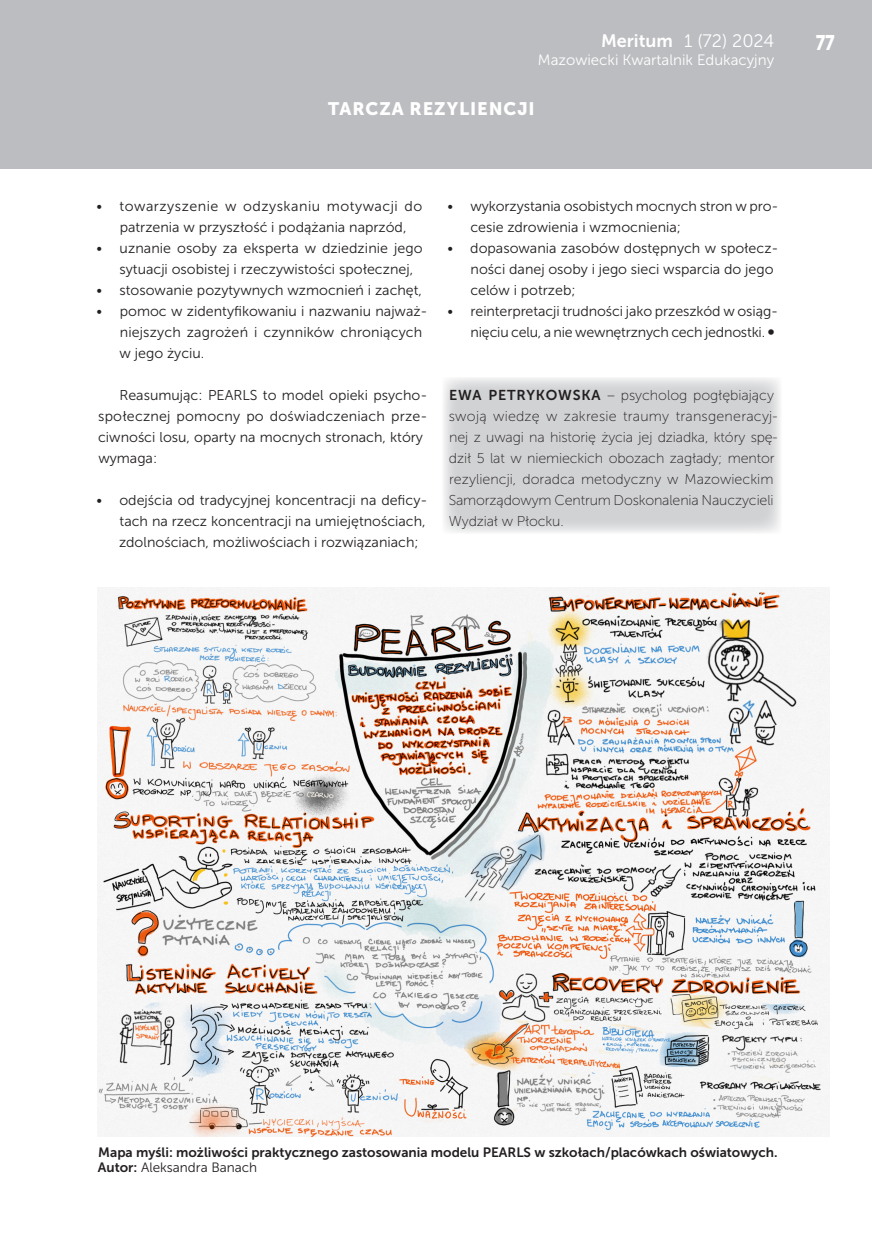
<style>
.page{position:relative;width:872px;height:1234px;background:#fff}
.page>*{position:absolute;margin:0;border:0;box-sizing:border-box;transform-origin:0 0}
.t1{font:21px "Museo Sans 900";color:#fff;scale:.8 1}
.t2{font:18px "Museo Sans 900";letter-spacing:.05em;color:#fff}
.t3{font:18px "Museo Sans 300";color:#fff}
.t4{font:15px "Museo Sans 300";color:#fff}
.t5{font:14.25px/21px "Museo Sans 300";color:#231f20}
.t6{font:14.25px/21px "Museo Sans 100";letter-spacing:-.01em;color:#231f20}
.t7{font:13.5px "Museo Sans 700";color:#231f20}
.t8{font:13.5px "Museo Sans 300";color:#231f20}
.s1{font-family:"Museo Sans 700"}
</style>
<div class="page">
<div style="left:0;top:0;width:872px;height:169px;background:#bcbdc0"></div>
<div style="left:442px;top:377px;width:340px;height:156px;background:#d1d2d4"></div>
<img style="left:98px;top:588px;width:731px;height:548px">
<p class="t3" style="left:601px;top:31px;width:175px"><span class="s1">Meritum</span> 1 (72) 2024</p>
<p class="t4" style="left:538px;top:52px;width:238px">Mazowiecki Kwartalnik Edukacyjny</p>
<p class="t2" style="left:328px;top:99px;width:208px">TARCZA REZYLIENCJI</p>
<p class="t5" style="left:97px;top:195px;width:327px;text-align:center">• towarzyszenie w odzyskaniu motywacji do patrzenia w przyszłość i podążania naprzód,</p>
<p class="t5" style="left:119px;top:237px;width:304px;text-indent:-23px">• uznanie osoby za eksperta w dziedzinie jego sytuacji osobistej i rzeczywistości społecznej,</p>
<p class="t5" style="left:97px;top:279px;width:327px">• stosowanie pozytywnych wzmocnień i zachęt,</p>
<p class="t5" style="left:120px;top:300px;width:309px;text-indent:-23px">• pomoc w zidentyfikowaniu i nazwaniu najważ&shy;niejszych zagrożeń i czynników chroniących w jego życiu.</p>
<p class="t5" style="left:98px;top:384px;width:331px;text-indent:21px">Reasumując: PEARLS to model opieki psycho&shy;społecznej pomocny po doświadczeniach prze&shy;ciwności losu, oparty na mocnych stronach, który wymaga:</p>
<p class="t5" style="left:119px;top:489px;width:310px;text-indent:-22px">• odejścia od tradycyjnej koncentracji na deficy&shy;tach na rzecz koncentracji na umiejętnościach, zdolnościach, możliwościach i rozwiązaniach;</p>
<p class="t5" style="left:470px;top:195px;width:310px;text-indent:-23px">• wykorzystania osobistych mocnych stron w pro&shy;cesie zdrowienia i wzmocnienia;</p>
<p class="t5" style="left:470px;top:237px;width:309px;text-indent:-23px">• dopasowania zasobów dostępnych w społecz&shy;ności danej osoby i jego sieci wsparcia do jego celów i potrzeb;</p>
<p class="t5" style="left:447px;top:300px;width:332px;text-align:right">• reinterpretacji trudności jako przeszkód w osiąg&shy;nięciu celu, a nie wewnętrznych cech jednostki. <span class="s1">∞</span></p>
<p class="t6" style="left:449px;top:384px;width:330px"><span class="s1">EWA PETRYKOWSKA</span> – psycholog pogłębiający swoją wiedzę w zakresie traumy transgeneracyj&shy;nej z uwagi na historię życia jej dziadka, który spę&shy;dził 5 lat w niemieckich obozach zagłady; mentor rezyliencji, doradca metodyczny w Mazowieckim Samorządowym Centrum Doskonalenia Nauczycieli Wydział w Płocku.</p>
<h1 class="t1" style="left:815px;top:30px;width:25px">77</h1>
<p class="t7" style="left:98px;top:1144px;width:681px">Mapa myśli: możliwości praktycznego zastosowania modelu PEARLS w szkołach/placówkach oświatowych.</p>
<p class="t8" style="left:98px;top:1160px;width:161px"><span class="s1">Autor:</span> Aleksandra Banach</p>
</div>
